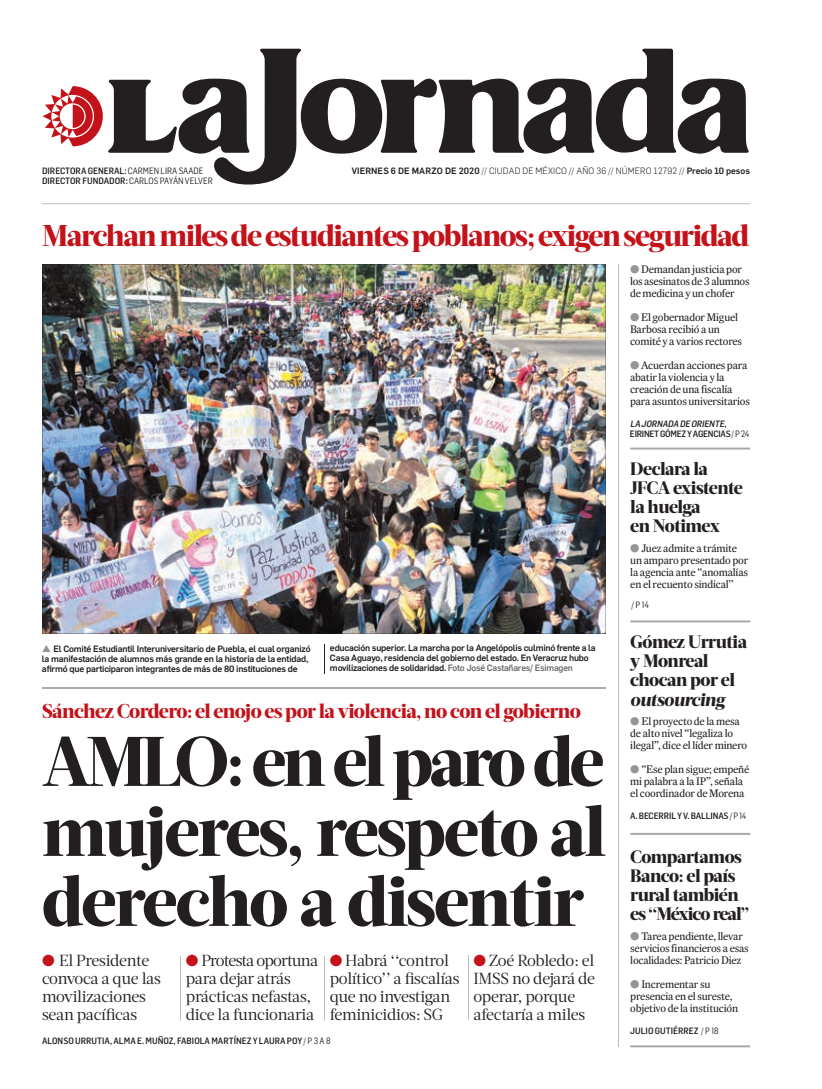
<style>
.page{position:relative;width:822px;height:1089px;background:#fff}
.page>*{position:absolute;margin:0;border:0;box-sizing:border-box;transform-origin:0 0}
.t1{font:800 70px/70px "Acta Headline";letter-spacing:-.03em;color:#231f20;text-align:justify}
.t2{font:800 30px "Acta Headline";letter-spacing:-.045em;color:#c4121a}
.t3{font:800 20px "Acta Headline";letter-spacing:-.03em;color:#c4121a}
.t4{font:800 18px/19px "Acta Headline";letter-spacing:-.03em;color:#231f20}
.t5{font:italic 800 18px "Acta Headline";letter-spacing:-.03em;color:#231f20}
.t6{font:16px/18px "Acta Deck";letter-spacing:-.02em;color:#231f20}
.t7{font:11px/12px "Expresso Tx";letter-spacing:-.02em;color:#231f20}
.t8{font:500 9px/10px "Flama";letter-spacing:-.02em;color:#231f20}
.t9{font:500 9px "Flama Semicond";color:#231f20}
.t10{font:300 9px "Flama";letter-spacing:.015em;color:#231f20}
.t11{font:500 9px/10px "Flama Semicond";letter-spacing:-.025em;color:#231f20}
.t12{font:9px "Flama Semicond";color:#231f20}
.s1{font-weight:400}
.s2{font-weight:500}
.s3{color:#939598}
.s4{font-style:italic}
.s5{color:#6c6d70}
</style>
<div class="page">
<svg style="left:43px;top:49px;width:706px;height:136px"></svg>
<hr style="left:42px;top:204px;width:708px;height:1px;background:#231f20">
<hr style="left:618px;top:264px;width:1px;height:783px;background:#231f20">
<img style="left:42px;top:264px;width:564px;height:370px">
<hr style="left:42px;top:687px;width:564px;height:2px;background:#a8a9ad">
<hr style="left:181px;top:956px;width:1px;height:65px;background:#231f20">
<hr style="left:324px;top:956px;width:1px;height:65px;background:#231f20">
<hr style="left:468px;top:955px;width:1px;height:65px;background:#231f20">
<hr style="left:324px;top:644px;width:1px;height:30px;background:#231f20">
<hr style="left:630px;top:1045px;width:120px;height:2px;background:#a8a9ad">
<hr style="left:630px;top:448px;width:120px;height:2px;background:#a8a9ad">
<hr style="left:630px;top:833px;width:120px;height:2px;background:#a8a9ad">
<hr style="left:630px;top:620px;width:120px;height:2px;background:#a8a9ad">
<p class="t9" style="left:42px;top:168px;width:163px">DIRECTORA GENERAL: <span class="s1">CARMEN LIRA SAADE</span></p>
<p class="t10" style="left:352px;top:168px;width:400px"><span class="s2">VIERNES 6 DE MARZO DE 2020</span> // CIUDAD DE MÉXICO // AÑO 36 // NÚMERO 12792 // <span class="s2">Precio 10 pesos</span></p>
<p class="t9" style="left:42px;top:178px;width:172px">DIRECTOR FUNDADOR: <span class="s1">CARLOS PAYÁN VELVER</span></p>
<h2 class="t2" style="left:42px;top:224px;width:709px">Marchan miles de estudiantes poblanos; exigen seguridad</h2>
<p class="t7" style="left:630px;top:264px;width:121px"><span class="s3">●</span> Demandan justicia por los asesinatos de 3 alumnos de medicina y un chofer</p>
<p class="t7" style="left:630px;top:312px;width:114px"><span class="s3">●</span> El gobernador Miguel<br>Barbosa recibió a un comité y a varios rectores</p>
<p class="t7" style="left:630px;top:360px;width:122px"><span class="s3">●</span> Acuerdan acciones para abatir la violencia y la creación de una fiscalía para asuntos universitarios</p>
<p class="t11" style="left:630px;top:419px;width:121px"><span class="s4">LA JORNADA DE ORIENTE</span>,<br>EIRINET GÓMEZ Y AGENCIAS <span class="s1">/ P 24</span></p>
<p class="t8" style="left:42px;top:644px;width:270px"><span class="s3">▲</span> El Comité Estudiantil Interuniversitario de Puebla, el cual organizó la manifestación de alumnos más grande en la historia de la entidad, afirmó que participaron integrantes de más de 80 instituciones de</p>
<p class="t8" style="left:330px;top:644px;width:267px">educación superior. La marcha por la Angelópolis culminó frente a la<br>Casa Aguayo, residencia del gobierno del estado. En Veracruz hubo movilizaciones de solidaridad. <span class="s5">Foto José Castañares/ Esimagen</span></p>
<h3 class="t3" style="left:42px;top:704px;width:540px">Sánchez Cordero: el enojo es por la violencia, no con el gobierno</h3>
<h1 class="t1" style="left:42px;top:732px;width:565px">AMLO: en el paro de mujeres, respeto al derecho a disentir</h1>
<h3 class="t6" style="left:42px;top:953px;width:120px;text-indent:17px">El Presidente convoca a que las movilizaciones sean pacíficas</h3>
<h3 class="t6" style="left:186px;top:953px;width:134px;text-indent:16px">Protesta oportuna para dejar atrás prácticas nefastas, dice la funcionaria</h3>
<h3 class="t6" style="left:330px;top:953px;width:132px;text-indent:15px">Habrá ‘‘control político’’ a fiscalías que no investigan feminicidios: SG</h3>
<h3 class="t6" style="left:474px;top:953px;width:123px;text-indent:16px">Zoé Robledo: el<br>IMSS no dejará de operar, porque afectaría a miles</h3>
<p class="t9" style="left:42px;top:1038px;width:290px">ALONSO URRUTIA, ALMA E. MUÑOZ, FABIOLA MARTÍNEZ Y LAURA POY <span class="s1">/ P 3 A 8</span></p>
<h3 class="t4" style="left:630px;top:461px;width:114px">Declara la<br>JFCA existente la huelga<br>en Notimex</h3>
<p class="t7" style="left:630px;top:543px;width:120px"><span class="s3">●</span> Juez admite a trámite un amparo presentado por la agencia ante ‘‘anomalías en el recuento sindical’’</p>
<p class="t12" style="left:632px;top:602px;width:19px">/ P 14</p>
<h3 class="t4" style="left:630px;top:634px;width:118px">Gómez Urrutia y Monreal chocan por el</h3>
<h3 class="t5" style="left:630px;top:692px;width:96px">outsourcing</h3>
<p class="t7" style="left:630px;top:717px;width:118px"><span class="s3">●</span> El proyecto de la mesa de alto nivel ‘‘legaliza lo ilegal’’, dice el líder minero</p>
<p class="t7" style="left:630px;top:765px;width:121px"><span class="s3">●</span> ‘‘Ese plan sigue; empeñé mi palabra a la IP’’, señala el coordinador de Morena</p>
<p class="t9" style="left:630px;top:813px;width:118px">A. BECERRIL Y V. BALLINAS <span class="s1">/ P 14</span></p>
<h3 class="t4" style="left:630px;top:848px;width:121px">Compartamos<br>Banco: el país rural también es ‘‘México real’’</h3>
<p class="t7" style="left:630px;top:931px;width:120px"><span class="s3">●</span> Tarea pendiente, llevar servicios financieros a esas localidades: Patricio Diez</p>
<p class="t7" style="left:630px;top:979px;width:109px"><span class="s3">●</span> Incrementar su presencia en el sureste, objetivo de la institución</p>
<p class="t9" style="left:630px;top:1027px;width:90px">JULIO GUTIÉRREZ <span class="s1">/ P 18</span></p>
</div>
